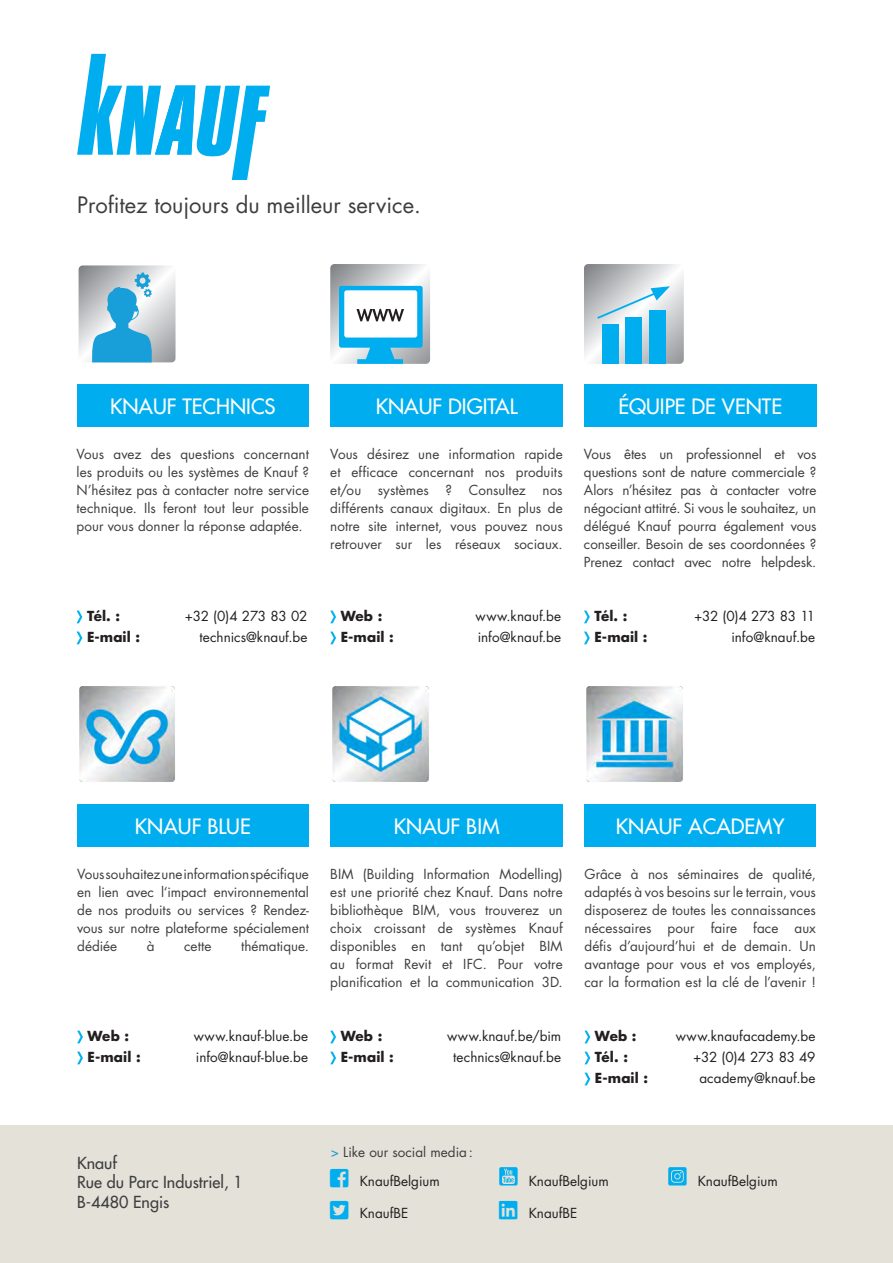
<style>
.page{position:relative;width:893px;height:1263px;background:#fff}
.page>*{position:absolute;margin:0;border:0;box-sizing:border-box;transform-origin:0 0}
.t1{font:22.05px "Futura Std";color:#3e3e3f}
.t2{font:500 20.55px "Futura Std";color:#fff}
.t3{font:500 16.2px/19.4px "Futura Std";color:#3e3e3f}
.t4{font:13.5px/18px "Futura Std";color:#3e3e3f;text-align:justify}
.t5{font:13.5px "Futura Std";letter-spacing:.005em;color:#231f20}
.t6{font:700 13.5px "Futura Std";letter-spacing:.005em;color:#231f20}
.s1{color:#179ad7}
.s2{color:#231f20}
</style>
<div class="page">
<div style="left:0;top:1125px;width:893px;height:138px;background:#e3e1d8"></div>
<div style="left:77px;top:385px;width:232px;height:42px;background:#00aeef"></div>
<div style="left:584px;top:385px;width:232px;height:42px;background:#00aeef"></div>
<div style="left:330px;top:385px;width:233px;height:42px;background:#00aeef"></div>
<svg style="left:77px;top:610px;width:5px;height:13px"></svg>
<svg style="left:77px;top:631px;width:5px;height:13px"></svg>
<svg style="left:330px;top:610px;width:6px;height:13px"></svg>
<svg style="left:330px;top:631px;width:6px;height:13px"></svg>
<svg style="left:584px;top:610px;width:6px;height:13px"></svg>
<svg style="left:584px;top:631px;width:6px;height:13px"></svg>
<svg style="left:79px;top:265px;width:97px;height:97px;background:#97c0d4"></svg>
<svg style="left:330px;top:264px;width:100px;height:100px"></svg>
<svg style="left:584px;top:264px;width:100px;height:100px"></svg>
<div style="left:602px;top:325px;width:17px;height:39px;background:#00aeef"></div>
<div style="left:625px;top:317px;width:17px;height:47px;background:#00aeef"></div>
<div style="left:649px;top:310px;width:17px;height:54px;background:#00aeef"></div>
<div style="left:77px;top:805px;width:232px;height:42px;background:#00aeef"></div>
<div style="left:584px;top:805px;width:232px;height:42px;background:#00aeef"></div>
<div style="left:330px;top:805px;width:233px;height:42px;background:#00aeef"></div>
<svg style="left:77px;top:1030px;width:6px;height:13px"></svg>
<svg style="left:77px;top:1051px;width:6px;height:13px"></svg>
<svg style="left:330px;top:1030px;width:6px;height:13px"></svg>
<svg style="left:330px;top:1051px;width:6px;height:13px"></svg>
<svg style="left:584px;top:1030px;width:6px;height:13px"></svg>
<svg style="left:584px;top:1051px;width:6px;height:13px"></svg>
<svg style="left:584px;top:1072px;width:6px;height:13px"></svg>
<img style="left:79px;top:686px;width:96px;height:96px">
<img style="left:332px;top:686px;width:97px;height:96px">
<img style="left:586px;top:686px;width:97px;height:96px">
<svg style="left:499px;top:1167px;width:19px;height:18px"></svg>
<svg style="left:668px;top:1167px;width:19px;height:18px"></svg>
<svg style="left:77px;top:54px;width:193px;height:126px"></svg>
<h1 class="t1" style="left:77px;top:190px;width:345px">Profitez toujours du meilleur service.</h1>
<h2 class="t2" style="left:110px;top:394px;width:167px">KNAUF TECHNICS</h2>
<h2 class="t2" style="left:376px;top:394px;width:143px">KNAUF DIGITAL</h2>
<h2 class="t2" style="left:618px;top:394px;width:165px">ÉQUIPE DE VENTE</h2>
<p class="t4" style="left:77px;top:445px;width:234px">Vous avez des questions concernant les produits ou les systèmes de Knauf ?<br>N’hésitez pas à contacter notre service technique. Ils feront tout leur possible pour vous donner la réponse adaptée.</p>
<p class="t4" style="left:330px;top:445px;width:234px">Vous désirez une information rapide et efficace concernant nos produits et/ou systèmes ? Consultez nos différents canaux digitaux. En plus de notre site internet, vous pouvez nous retrouver sur les réseaux sociaux.</p>
<p class="t4" style="left:584px;top:445px;width:234px">Vous êtes un professionnel et vos questions sont de nature commerciale ?<br>Alors n’hésitez pas à contacter votre négociant attitré. Si vous le souhaitez, un délégué Knauf pourra également vous conseiller. Besoin de ses coordonnées ?<br>Prenez contact avec notre helpdesk.</p>
<p class="t6" style="left:594px;top:607px;width:35px">Tél. :</p>
<p class="t5" style="left:694px;top:607px;width:122px">+32 (0)4 273 83 11</p>
<p class="t6" style="left:594px;top:628px;width:55px">E-mail :</p>
<p class="t5" style="left:731px;top:628px;width:85px">info@knauf.be</p>
<p class="t6" style="left:341px;top:607px;width:43px">Web :</p>
<p class="t5" style="left:476px;top:607px;width:87px">www.knauf.be</p>
<p class="t6" style="left:341px;top:628px;width:55px">E-mail :</p>
<p class="t5" style="left:478px;top:628px;width:85px">info@knauf.be</p>
<p class="t6" style="left:87px;top:607px;width:35px">Tél. :</p>
<p class="t5" style="left:185px;top:607px;width:124px">+32 (0)4 273 83 02</p>
<p class="t6" style="left:87px;top:628px;width:55px">E-mail :</p>
<p class="t5" style="left:199px;top:628px;width:110px">technics@knauf.be</p>
<h2 class="t2" style="left:135px;top:814px;width:117px">KNAUF BLUE</h2>
<h2 class="t2" style="left:394px;top:814px;width:107px">KNAUF BIM</h2>
<h2 class="t2" style="left:616px;top:814px;width:170px">KNAUF ACADEMY</h2>
<p class="t4" style="left:77px;top:865px;width:233px">Vous souhaitez une information spécifique en lien avec l‘impact environnemental de nos produits ou services ? Rendez&shy;vous sur notre plateforme spécialement dédiée</p>
<p class="t4" style="left:330px;top:865px;width:234px">BIM (Building Information Modelling) est une priorité chez Knauf. Dans notre bibliothèque BIM, vous trouverez un choix croissant de systèmes Knauf disponibles en tant qu’objet BIM au format Revit et IFC. Pour votre planification et la communication 3D.</p>
<p class="t6" style="left:341px;top:1027px;width:43px">Web :</p>
<p class="t5" style="left:447px;top:1027px;width:116px">www.knauf.be/bim</p>
<p class="t6" style="left:341px;top:1048px;width:55px">E-mail :</p>
<p class="t5" style="left:453px;top:1048px;width:110px">technics@knauf.be</p>
<p class="t4" style="left:584px;top:865px;width:233px">Grâce à nos séminaires de qualité, adaptés à vos besoins sur le terrain, vous disposerez de toutes les connaissances nécessaires pour faire face aux défis d’aujourd’hui et de demain. Un avantage pour vous et vos employés, car la formation est la clé de l’avenir !</p>
<p class="t4" style="left:147px;top:937px;width:9px">à</p>
<p class="t4" style="left:184px;top:937px;width:29px">cette</p>
<p class="t4" style="left:241px;top:937px;width:69px">thématique.</p>
<p class="t6" style="left:88px;top:1027px;width:43px">Web :</p>
<p class="t5" style="left:194px;top:1027px;width:116px">www.knauf-blue.be</p>
<p class="t6" style="left:88px;top:1048px;width:55px">E-mail :</p>
<p class="t5" style="left:196px;top:1048px;width:114px">info@knauf-blue.be</p>
<p class="t6" style="left:595px;top:1027px;width:43px">Web :</p>
<p class="t5" style="left:676px;top:1027px;width:141px">www.knaufacademy.be</p>
<p class="t6" style="left:595px;top:1048px;width:35px">Tél. :</p>
<p class="t5" style="left:693px;top:1048px;width:124px">+32 (0)4 273 83 49</p>
<p class="t6" style="left:595px;top:1069px;width:55px">E-mail :</p>
<p class="t5" style="left:699px;top:1069px;width:118px">academy@knauf.be</p>
<p class="t3" style="left:77px;top:1153px;width:167px">Knauf<br>Rue du Parc Industriel, 1<br>B-4480 Engis</p>
<p class="t4" style="left:331px;top:1138px;width:144px;line-height:28.2px;text-align:center"><span class="s1">&gt;</span> Like our social media:<br><span class="s2">KnaufBelgium</span></p>
<p class="t5" style="left:360px;top:1204px;width:50px">KnaufBE</p>
<p class="t5" style="left:529px;top:1172px;width:82px">KnaufBelgium</p>
<p class="t5" style="left:529px;top:1204px;width:50px">KnaufBE</p>
<p class="t5" style="left:698px;top:1172px;width:82px">KnaufBelgium</p>
</div>
